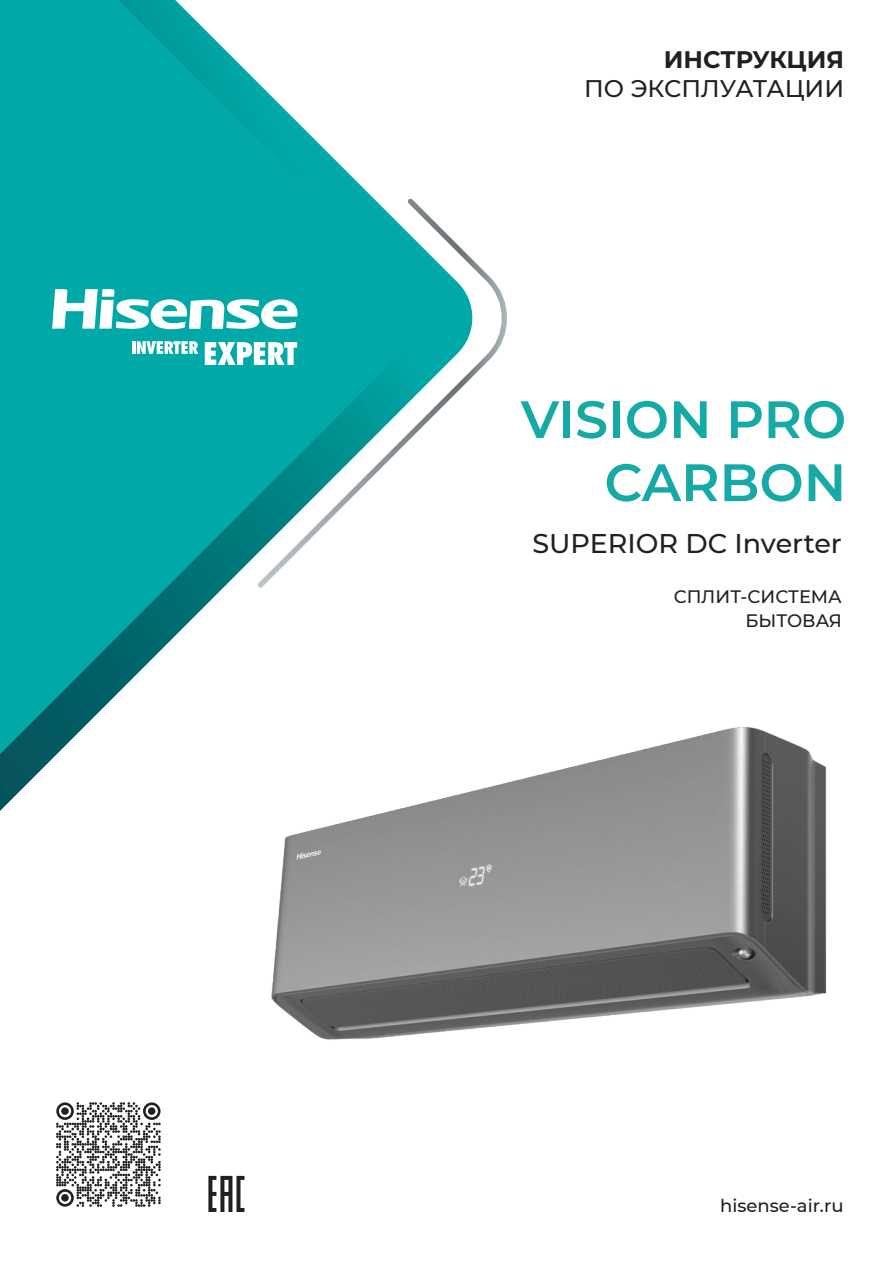
<style>
.page{position:relative;width:893px;height:1263px;background:#fff}
.page>*{position:absolute;margin:0;border:0;box-sizing:border-box;transform-origin:0 0}
.t1{font:600 52.5px/63px "Montserrat";color:#16aaa6;text-align:right}
.t2{font:500 27px "Montserrat";color:#231f20}
.t3{font:500 24px "Montserrat";color:#231f20}
.t4{font:700 24px "Montserrat";color:#231f20}
.t5{font:500 18px/24px "Montserrat";color:#231f20;text-align:right}
</style>
<div class="page">
<svg style="left:0;top:0;width:369px;height:811px;fill:#00a9a7"></svg>
<svg style="left:253px;top:194px;width:254px;height:398px"></svg>
<svg style="left:205px;top:342px;width:92px;height:23px"></svg>
<svg style="left:132px;top:341px;width:66px;height:13px"></svg>
<svg style="left:52px;top:289px;width:248px;height:40px"></svg>
<svg style="left:208px;top:1176px;width:36px;height:36px"></svg>
<svg style="left:56px;top:1102px;width:105px;height:105px"></svg>
<div style="left:61px;top:1107px;width:8px;height:8px;background:#231f20;border-radius:50%"></div>
<div style="left:148px;top:1107px;width:7px;height:8px;background:#231f20;border-radius:50%"></div>
<div style="left:61px;top:1194px;width:8px;height:7px;background:#231f20;border-radius:50%"></div>
<img style="left:256px;top:682px;width:571px;height:358px">
<h3 class="t4" style="left:664px;top:42px;width:182px">ИНСТРУКЦИЯ</h3>
<h3 class="t3" style="left:584px;top:71px;width:261px">ПО ЭКСПЛУАТАЦИИ</h3>
<h1 class="t1" style="left:521px;top:386px;width:327px">VISION PRO<br>CARBON</h1>
<h2 class="t2" style="left:532px;top:525px;width:311px">SUPERIOR DC Inverter</h2>
<p class="t5" style="left:674px;top:584px;width:170px">СПЛИТ-СИСТЕМА<br>БЫТОВАЯ</p>
<p class="t5" style="left:720px;top:1193px;width:125px">hisense-air.ru</p>
</div>
